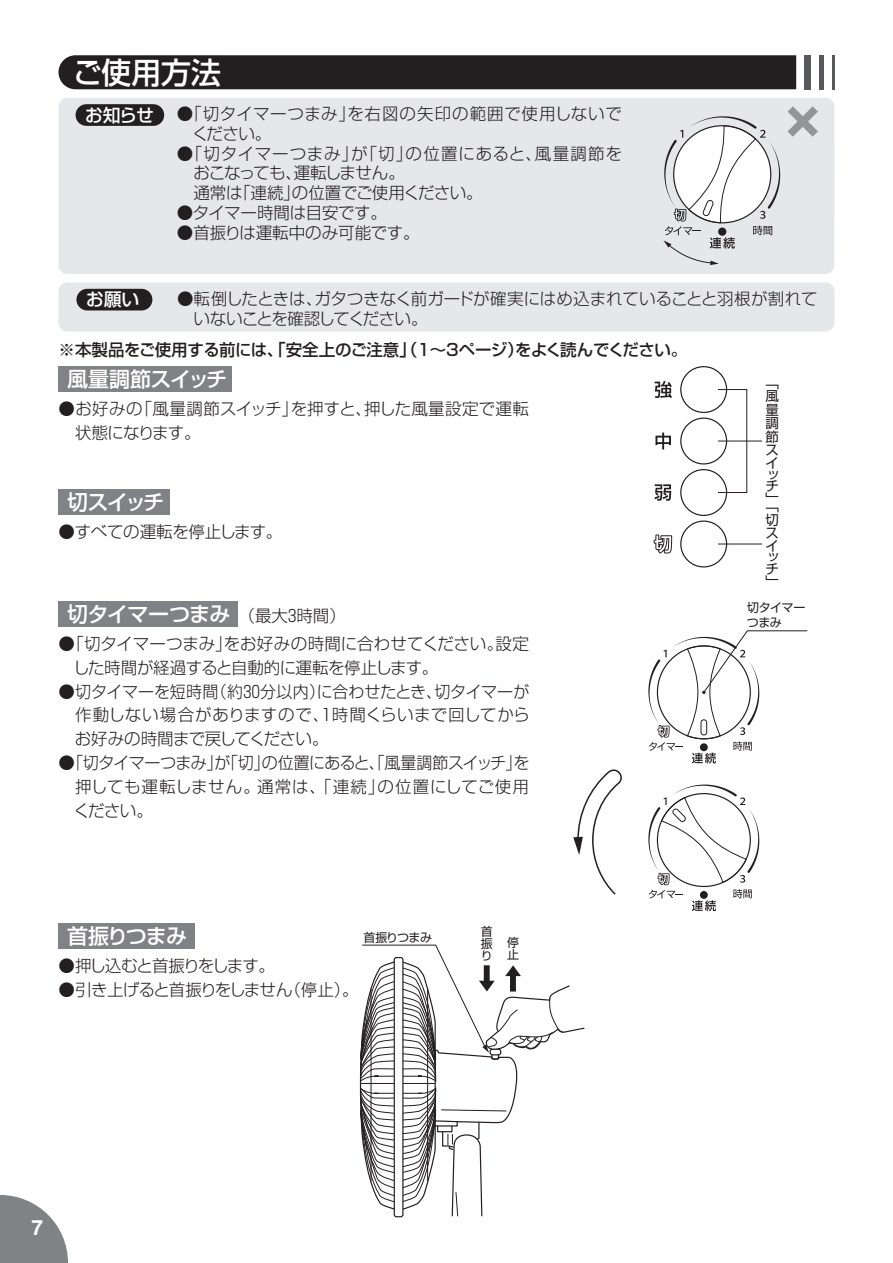
<style>
.page{position:relative;width:893px;height:1263px;background:#fff}
.page>*{position:absolute;margin:0;border:0;box-sizing:border-box;transform-origin:0 0}
.t1{font:500 30px "Shin Go Pro";color:#fff}
.t2{font:500 21px "Shin Go Pro";letter-spacing:-.035em;color:#fff}
.t3{font:700 21px "Helvetica";color:#fff}
.t4{font:500 17.85px "Shin Go Pro";letter-spacing:-.015em;color:#fff}
.t5{font:300 16.5px/23.9px "Shin Go Pro";letter-spacing:-.01em;color:#231f20}
.t6{font:500 16.5px "Shin Go Pro";letter-spacing:-.035em;color:#231f20}
.t7{font:300 16.5px/23.9px "Shin Go Pro";letter-spacing:.01em;color:#231f20}
.t8{font:300 16.5px/19.8px "Shin Go Pro";letter-spacing:.04em;color:#231f20}
.t9{font:300 16.5px "Shin Go Pro";letter-spacing:.05em;color:#231f20}
.t10{font:300 16.5px "Shin Go Pro";letter-spacing:-.045em;color:#231f20}
.t11{font:300 16.5px "Shin Go Pro";letter-spacing:-.07em;color:#231f20}
.t12{font:300 16.5px "Shin Go Pro";letter-spacing:-.075em;color:#231f20}
.t13{font:13.5px/13.4px "Shin Go Pro";color:#231f20;text-align:justify}
.t14{font:12px/11.9px "Shin Go Pro";letter-spacing:-.04em;color:#231f20}
.s1{font-weight:300;font-size:16.5px;color:#231f20}
</style>
<div class="page">
<svg style="left:0;top:1195px;width:68px;height:68px"></svg>
<div style="left:59px;top:98px;width:775px;height:176px;background:#e6e7e9;border-radius:9px"></div>
<div style="left:76px;top:104px;width:88px;height:22px;background:#231f20;border-radius:11px"></div>
<div style="left:59px;top:55px;width:737px;height:34px;background:#231f20"></div>
<div style="left:805px;top:55px;width:6px;height:34px;background:#57585a"></div>
<hr style="left:820px;top:55px;width:4px;height:34px;background:#57585a">
<hr style="left:832px;top:55px;width:2px;height:34px;background:#57585a">
<svg style="left:788px;top:106px;width:30px;height:31px"></svg>
<svg style="left:663px;top:116px;width:117px;height:149px"></svg>
<div style="left:718px;top:227px;width:8px;height:9px;background:#231f20;border-radius:50%"></div>
<svg style="left:648px;top:784px;width:111px;height:127px"></svg>
<div style="left:700px;top:891px;width:8px;height:8px;background:#231f20;border-radius:50%"></div>
<svg style="left:573px;top:769px;width:49px;height:126px"></svg>
<svg style="left:648px;top:630px;width:160px;height:133px"></svg>
<div style="left:680px;top:520px;width:47px;height:47px;border:1px solid #231f20;border-radius:50%"></div>
<div style="left:680px;top:469px;width:47px;height:47px;border:1px solid #231f20;border-radius:50%"></div>
<div style="left:680px;top:418px;width:47px;height:46px;border:1px solid #231f20;border-radius:50%"></div>
<div style="left:680px;top:366px;width:47px;height:47px;border:1px solid #231f20;border-radius:50%"></div>
<svg style="left:654px;top:534px;width:18px;height:19px"></svg>
<svg style="left:654px;top:484px;width:17px;height:17px"></svg>
<svg style="left:655px;top:433px;width:16px;height:16px"></svg>
<svg style="left:655px;top:381px;width:17px;height:17px"></svg>
<hr style="left:718px;top:441px;width:44px;height:1px;background:#231f20">
<hr style="left:718px;top:544px;width:44px;height:1px;background:#231f20">
<svg style="left:359px;top:944px;width:226px;height:274px"></svg>
<div style="left:59px;top:367px;width:173px;height:25px;background:#808285"></div>
<div style="left:59px;top:489px;width:111px;height:25px;background:#808285"></div>
<div style="left:59px;top:601px;width:179px;height:26px;background:#808285"></div>
<div style="left:59px;top:924px;width:136px;height:25px;background:#808285"></div>
<div style="left:59px;top:282px;width:775px;height:49px;background:#e6e7e9;border-radius:9px"></div>
<div style="left:76px;top:289px;width:76px;height:21px;background:#231f20;border-radius:11px"></div>
<p class="t1" style="left:73px;top:48px;width:150px">ご使用方法</p>
<p class="t4" style="left:85px;top:100px;width:70px">お知らせ</p>
<p class="t4" style="left:86px;top:285px;width:55px">お願い</p>
<p class="t8" style="left:192px;top:102px;width:431px;text-indent:-15px">●「切タイマーつまみ」を右図の矢印の範囲で使用しないでください。</p>
<p class="t9" style="left:177px;top:140px;width:447px">●「切タイマーつまみ」が「切」の位置にあると、風量調節を</p>
<p class="t11" style="left:193px;top:160px;width:213px">おこなっても、運転しません。</p>
<p class="t5" style="left:177px;top:179px;width:307px">　通常は「連続」の位置でご使用ください。</p>
<p class="t5" style="left:177px;top:199px;width:211px">●タイマー時間は目安です。</p>
<p class="t5" style="left:177px;top:219px;width:244px">●首振りは運転中のみ可能です。</p>
<p class="t5" style="left:194px;top:287px;width:626px;line-height:19.8px;text-indent:-16px">●転倒したときは、ガタつきなく前ガードが確実にはめ込まれていることと羽根が割れていないことを確認してください。</p>
<p class="t6" style="left:59px;top:336px;width:630px">※本製品をご使用する前には、「安全上のご注意」（１～３ページ）をよく読んでください。</p>
<p class="t2" style="left:67px;top:362px;width:162px">風量調節スイッチ</p>
<p class="t7" style="left:75px;top:395px;width:456px;text-indent:-16px">●お好みの「風量調節スイッチ」を押すと、押した風量設定で運転状態になります。</p>
<p class="t2" style="left:67px;top:484px;width:99px">切スイッチ</p>
<p class="t5" style="left:59px;top:517px;width:225px">●すべての運転を停止します。</p>
<p class="t2" style="left:67px;top:597px;width:280px">切タイマーつまみ<span class="s1">（最大3時間）</span></p>
<p class="t5" style="left:73px;top:629px;width:457px;text-indent:-15px">●「切タイマーつまみ」をお好みの時間に合わせてください。設定した時間が経過すると自動的に運転を停止します。</p>
<p class="t5" style="left:75px;top:677px;width:456px;text-align:justify;text-indent:-16px">●切タイマーを短時間（約30分以内）に合わせたとき、切タイマーが作動しない場合がありますので、1時間くらいまで回してからお好みの時間まで戻してください。</p>
<p class="t5" style="left:74px;top:749px;width:457px;text-align:justify;text-indent:-15px">●「切タイマーつまみ」が「切」の位置にあると、「風量調節スイッチ」を押しても運転しません。通常は、「連続」の位置にしてご使用ください。</p>
<p class="t2" style="left:67px;top:919px;width:122px">首振りつまみ</p>
<p class="t12" style="left:59px;top:952px;width:218px">●押し込むと首振りをします。</p>
<p class="t10" style="left:59px;top:976px;width:302px">●引き上げると首振りをしません（停止）。</p>
<p class="t14" style="left:481px;top:924px;width:13px;text-align:justify">首振り</p>
<p class="t14" style="left:363px;top:930px;width:70px">首振りつまみ</p>
<p class="t14" style="left:507px;top:935px;width:13px">停止</p>
<p class="t13" style="left:765px;top:374px;width:15px">「風量調節スイ</p>
<p class="t13" style="left:765px;top:467px;width:14px;line-height:11.7px">ッチ</p>
<p class="t13" style="left:765px;top:491px;width:14px">」</p>
<p class="t13" style="left:765px;top:498px;width:15px">「切スイ</p>
<p class="t13" style="left:765px;top:550px;width:14px;line-height:11.7px">ッチ</p>
<p class="t13" style="left:765px;top:574px;width:14px">」</p>
<p class="t14" style="left:747px;top:599px;width:60px;line-height:14.4px">切タイマーつまみ</p>
<p class="t3" style="left:32px;top:1215px;width:13px">7</p>
</div>
